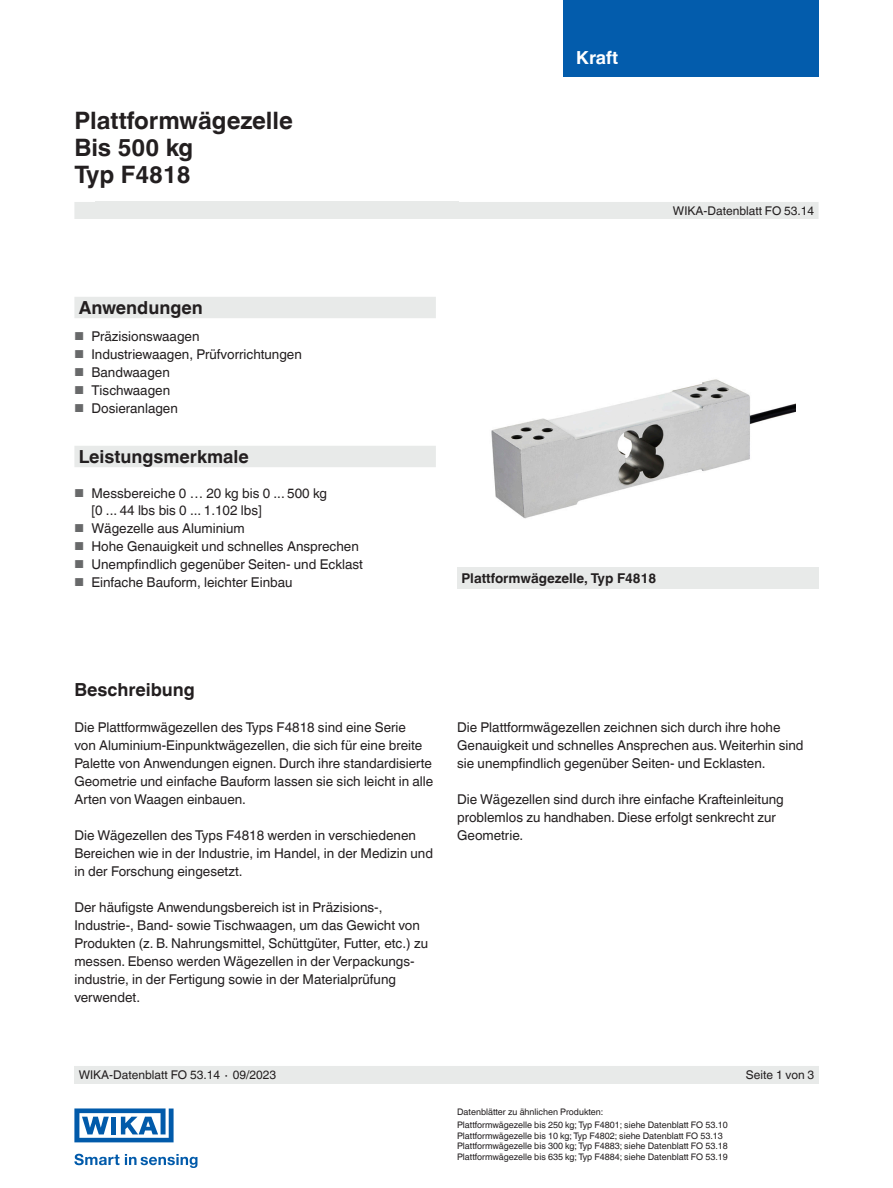
<style>
.page{position:relative;width:893px;height:1188px;background:#fff}
.page>*{position:absolute;margin:0;border:0;box-sizing:border-box;transform-origin:0 0}
.Headline{font:700 24px "Helvetica World";color:#231f20}
.Subheadline1{font:700 18px "Helvetica World";color:#231f20}
.t1{font:700 18px "Helvetica World";color:#fff}
.Running_text{font:13.5px/18px "Helvetica World";color:#231f20}
.Subheadline2{font:700 13.5px "Helvetica World";color:#231f20}
.t2{font:12px "Helvetica World";color:#231f20}
.Footnotes{font:9px "Helvetica World";color:#231f20}
.s1{font-size:11.55px;color:#68696a}
</style>
<div class="page">
<div style="left:563px;top:0;width:256px;height:77px;background:#035cac"></div>
<div style="left:74px;top:202px;width:745px;height:17px;background:#e8eae9"></div>
<div style="left:96px;top:202px;width:363px;height:17px;background:#e8eae9"></div>
<div style="left:74px;top:1066px;width:745px;height:18px;background:#e8eae9"></div>
<svg style="left:74px;top:1154px;width:45px;height:11px"></svg>
<svg style="left:125px;top:1154px;width:72px;height:14px"></svg>
<svg style="left:74px;top:1108px;width:100px;height:34px"></svg>
<img style="left:491px;top:379px;width:305px;height:140px">
<svg style="left:74px;top:297px;width:362px;height:170px"></svg>
<div style="left:457px;top:567px;width:362px;height:21px;background:#e8eae9"></div>
<p class="Headline" style="left:74px;top:107px;width:220px">Plattformwägezelle</p>
<p class="Headline" style="left:74px;top:134px;width:120px">Bis 500 kg</p>
<p class="Headline" style="left:74px;top:161px;width:118px">Typ F4818</p>
<p class="Subheadline1" style="left:79px;top:297px;width:126px">Anwendungen</p>
<p class="Running_text" style="left:74px;top:327px;width:127px"><span class="s1">■</span> Präzisionswaagen</p>
<p class="Running_text" style="left:74px;top:345px;width:229px"><span class="s1">■</span> Industriewaagen, Prüfvorrichtungen</p>
<p class="Running_text" style="left:74px;top:363px;width:97px"><span class="s1">■</span> Bandwaagen</p>
<p class="Running_text" style="left:74px;top:381px;width:97px"><span class="s1">■</span> Tischwaagen</p>
<p class="Running_text" style="left:74px;top:399px;width:105px"><span class="s1">■</span> Dosieranlagen</p>
<p class="Subheadline1" style="left:79px;top:446px;width:172px">Leistungsmerkmale</p>
<p class="Running_text" style="left:74px;top:484px;width:254px"><span class="s1">■</span> Messbereiche 0 … 20 kg bis 0 ... 500 kg</p>
<p class="Running_text" style="left:91px;top:501px;width:172px">[0 ... 44 lbs bis 0 ... 1.102 lbs]</p>
<p class="Running_text" style="left:74px;top:519px;width:172px"><span class="s1">■</span> Wägezelle aus Aluminium</p>
<p class="Running_text" style="left:74px;top:537px;width:286px"><span class="s1">■</span> Hohe Genauigkeit und schnelles Ansprechen</p>
<p class="Running_text" style="left:74px;top:555px;width:290px"><span class="s1">■</span> Unempfindlich gegenüber Seiten- und Ecklast</p>
<p class="Running_text" style="left:74px;top:573px;width:220px"><span class="s1">■</span> Einfache Bauform, leichter Einbau</p>
<h2 class="t1" style="left:576px;top:47px;width:44px">Kraft</h2>
<p class="t2" style="left:673px;top:204px;width:143px">WIKA-Datenblatt FO 53.14</p>
<p class="Subheadline2" style="left:461px;top:570px;width:196px">Plattformwägezelle, Typ F4818</p>
<p class="Subheadline1" style="left:74px;top:679px;width:122px">Beschreibung</p>
<p class="Running_text" style="left:74px;top:719px;width:360px">Die Plattformwägezellen des Typs F4818 sind eine Serie<br>von Aluminium-Einpunktwägezellen, die sich für eine breite Palette von Anwendungen eignen. Durch ihre standardisierte Geometrie und einfache Bauform lassen sie sich leicht in alle Arten von Waagen einbauen.</p>
<p class="Running_text" style="left:74px;top:827px;width:360px">Die Wägezellen des Typs F4818 werden in verschiedenen<br>Bereichen wie in der Industrie, im Handel, in der Medizin und in der Forschung eingesetzt.</p>
<p class="Running_text" style="left:74px;top:899px;width:355px">Der häufigste Anwendungsbereich ist in Präzisions-, Industrie-, Band- sowie Tischwaagen, um das Gewicht von Produkten (z. B. Nahrungsmittel, Schüttgüter, Futter, etc.) zu messen. Ebenso werden Wägezellen in der Verpackungs&shy;industrie, in der Fertigung sowie in der Materialprüfung verwendet.</p>
<p class="Running_text" style="left:457px;top:719px;width:348px">Die Plattformwägezellen zeichnen sich durch ihre hohe<br>Genauigkeit und schnelles Ansprechen aus. Weiterhin sind sie unempfindlich gegenüber Seiten- und Ecklasten.</p>
<p class="Running_text" style="left:457px;top:791px;width:328px">Die Wägezellen sind durch ihre einfache Krafteinleitung problemlos zu handhaben. Diese erfolgt senkrecht zur<br>Geometrie.</p>
<p class="t2" style="left:79px;top:1068px;width:199px">WIKA-Datenblatt FO 53.14 ∙ 09/2023</p>
<p class="t2" style="left:746px;top:1068px;width:70px">Seite 1 von 3</p>
<p class="Footnotes" style="left:457px;top:1107px;width:148px">Datenblätter zu ähnlichen Produkten:</p>
<p class="Footnotes" style="left:457px;top:1120px;width:272px">Plattformwägezelle bis 250 kg; Typ F4801; siehe Datenblatt FO 53.10</p>
<p class="Footnotes" style="left:457px;top:1131px;width:267px">Plattformwägezelle bis 10 kg; Typ F4802; siehe Datenblatt FO 53.13</p>
<p class="Footnotes" style="left:457px;top:1141px;width:272px">Plattformwägezelle bis 300 kg; Typ F4883; siehe Datenblatt FO 53.18</p>
<p class="Footnotes" style="left:457px;top:1152px;width:272px">Plattformwägezelle bis 635 kg; Typ F4884; siehe Datenblatt FO 53.19</p>
</div>
